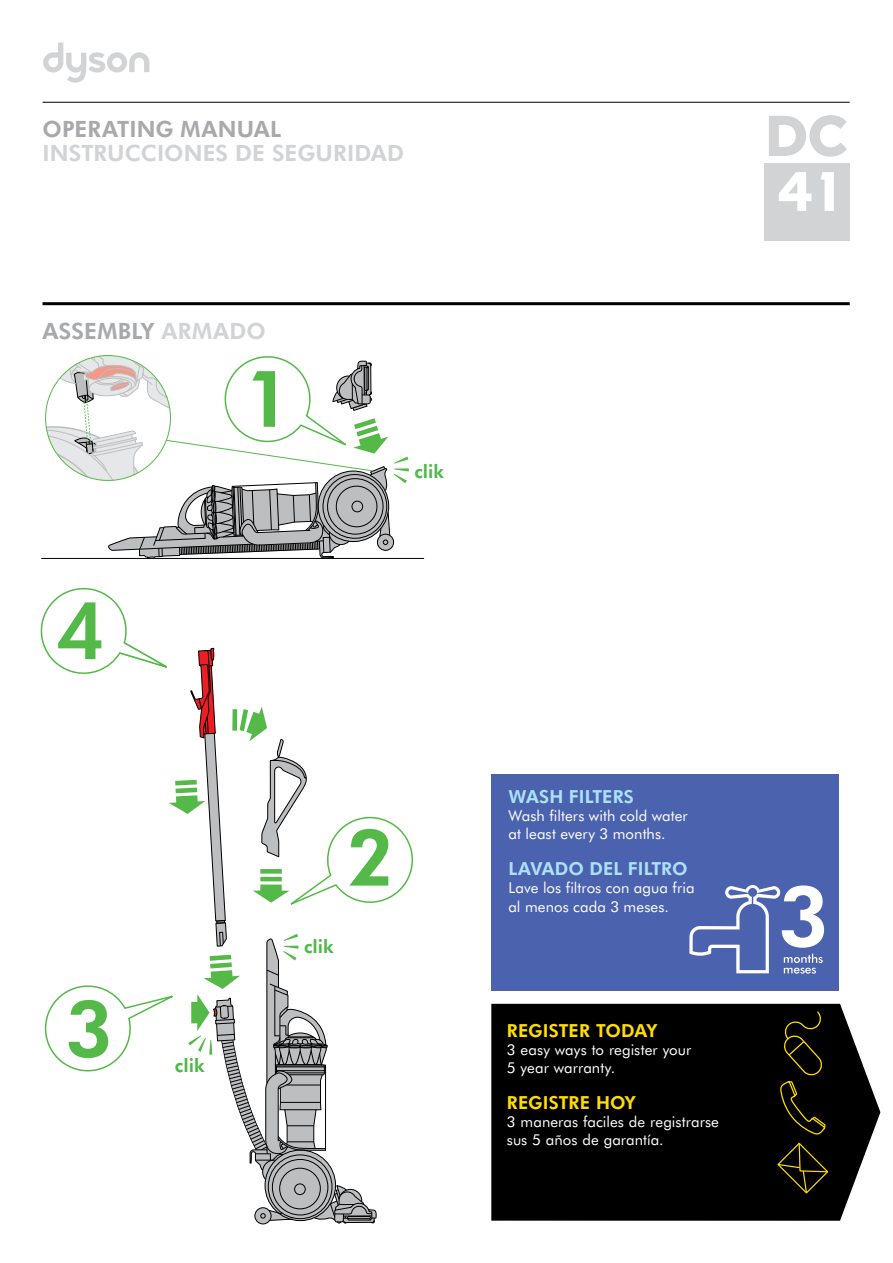
<style>
.page{position:relative;width:893px;height:1263px;background:#fff}
.page>*{position:absolute;margin:0;border:0;box-sizing:border-box;transform-origin:0 0}
.t1{font:800 22.5px "Futura BT";letter-spacing:.01em;color:#a7a9ac}
.t2{font:800 22.5px "Futura BT";letter-spacing:.005em;color:#d1d3d4}
.t3{font:800 18.6px "Futura BT";color:#50b848}
.t4{font:800 18px "Futura BT";letter-spacing:.005em;color:#abe1fa}
.t5{font:800 18px "Futura BT";letter-spacing:.005em;color:#fd0}
.t6{font:15px/18px "Futura BT";letter-spacing:.005em;color:#fff}
.s1{color:#d1d3d4}
</style>
<div class="page">
<div style="left:765px;top:164px;width:85px;height:77px;background:#d1d3d4"></div>
<svg style="left:821px;top:172px;width:13px;height:39px"></svg>
<svg style="left:779px;top:172px;width:32px;height:39px"></svg>
<svg style="left:769px;top:115px;width:78px;height:42px"></svg>
<svg style="left:43px;top:43px;width:106px;height:40px"></svg>
<hr style="left:43px;top:302px;width:807px;height:3px;background:#000">
<hr style="left:43px;top:102px;width:807px;height:1px;background:#000">
<hr style="left:41px;top:558px;width:383px;height:1px;background:#000">
<svg style="left:43px;top:355px;width:366px;height:204px"></svg>
<svg style="left:40px;top:587px;width:373px;height:638px"></svg>
<div style="left:491px;top:774px;width:348px;height:217px;background:#4b63ae"></div>
<div style="left:491px;top:1004px;width:389px;height:217px;background:#000"></div>
<svg style="left:776px;top:1143px;width:53px;height:51px;background:#1a1700"></svg>
<svg style="left:779px;top:1010px;width:48px;height:125px;background:#141100"></svg>
<svg style="left:689px;top:885px;width:135px;height:89px"></svg>
<h1 class="t1" style="left:43px;top:113px;width:240px">OPERATING MANUAL</h1>
<h1 class="t2" style="left:43px;top:137px;width:363px">INSTRUCCIONES DE SEGURIDAD</h1>
<h1 class="t1" style="left:43px;top:315px;width:225px">ASSEMBLY <span class="s1">ARMADO</span></h1>
<p class="t3" style="left:414px;top:458px;width:31px">clik</p>
<p class="t3" style="left:175px;top:1052px;width:31px">clik</p>
<p class="t3" style="left:304px;top:933px;width:31px">clik</p>
<p class="t4" style="left:508px;top:785px;width:127px">WASH FILTERS</p>
<p class="t6" style="left:508px;top:807px;width:181px">Wash filters with cold water at least every 3 months.</p>
<p class="t4" style="left:508px;top:857px;width:181px">LAVADO DEL FILTRO</p>
<p class="t6" style="left:508px;top:879px;width:188px">Lave los filtros con agua fria al menos cada 3 meses.</p>
<p class="t5" style="left:507px;top:1019px;width:152px">REGISTER TODAY</p>
<p class="t6" style="left:507px;top:1040px;width:186px">3 easy ways to register your<br>5 year warranty.</p>
<p class="t5" style="left:507px;top:1091px;width:130px">REGISTRE HOY</p>
<p class="t6" style="left:507px;top:1112px;width:214px">3 maneras faciles de registrarse sus 5 años de garantía.</p>
</div>
